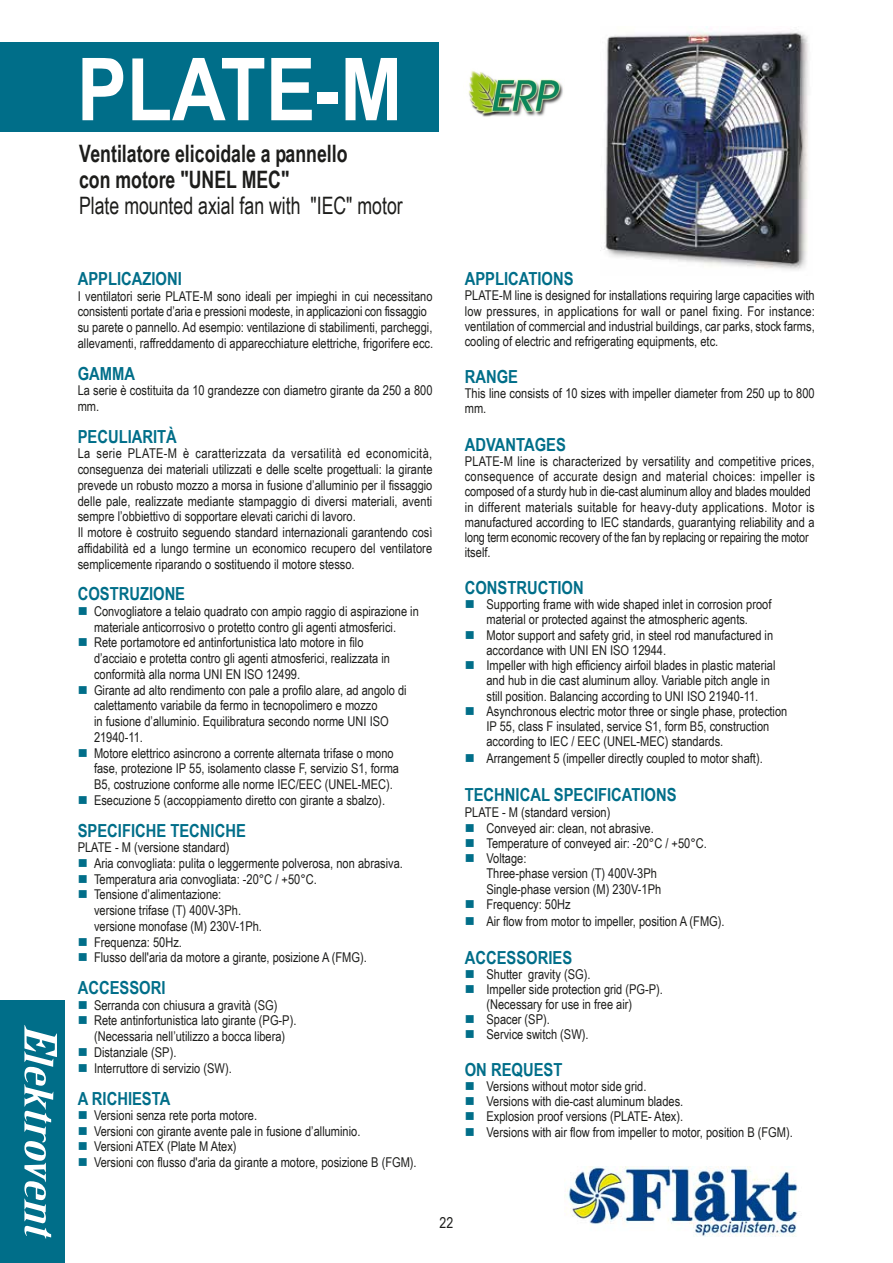
<style>
.page{position:relative;width:893px;height:1263px;background:#fff}
.page>*{position:absolute;margin:0;border:0;box-sizing:border-box;transform-origin:0 0}
.t1{font:700 87px "Arial Narrow";color:#fff;scale:1.04 1}
.t2{font:700 24px/26.2px "Arial Narrow";color:#1d1d1b;scale:.9 1}
.t3{font:24px "Arial Narrow";color:#1d1d1b;scale:.9 1}
.t4{font:700 18px "Arial Narrow";color:#006e89}
.t5{font:15px "Arial Narrow";color:#1d1d1b}
.t6{font:13.5px/15.8px "Arial Narrow";color:#1d1d1b}
.s1{color:#006e89}
</style>
<div class="page">
<div style="left:0;top:43px;width:439px;height:89px;background:#006e89"></div>
<img style="left:600px;top:26px;width:209px;height:244px">
<div style="left:0;top:1000px;width:64px;height:263px;background:#006e89"></div>
<svg style="left:24px;top:1025px;width:33px;height:214px"></svg>
<img style="left:468px;top:71px;width:95px;height:46px">
<img style="left:564px;top:1166px;width:234px;height:71px">
<h1 class="t1" style="left:77px;top:24px;width:314px">PLATE-M</h1>
<h2 class="t2" style="left:79px;top:139px;width:300px">Ventilatore elicoidale a pannello con motore "UNEL MEC"</h2>
<h2 class="t3" style="left:79px;top:188px;width:361px">Plate mounted axial fan with "IEC" motor</h2>
<h3 class="t4" style="left:78px;top:265px;width:106px">APPLICAZIONI</h3>
<p class="t6" style="left:78px;top:288px;width:357px">I ventilatori serie PLATE-M sono ideali per impieghi in cui necessitano consistenti portate d’aria e pressioni modeste, in applicazioni con fissaggio su parete o pannello. Ad esempio: ventilazione di stabilimenti, parcheggi, allevamenti, raffreddamento di apparecchiature elettriche, frigorifere ecc.</p>
<h3 class="t4" style="left:78px;top:360px;width:59px">GAMMA</h3>
<p class="t6" style="left:78px;top:382px;width:356px">La serie è costituita da 10 grandezze con diametro girante da 250 a 800 mm.</p>
<h3 class="t4" style="left:78px;top:423px;width:101px">PECULIARITÀ</h3>
<p class="t6" style="left:78px;top:445px;width:356px">La serie PLATE-M è caratterizzata da versatilità ed economicità, conseguenza dei materiali utilizzati e delle scelte progettuali: la girante prevede un robusto mozzo a morsa in fusione d’alluminio per il fissaggio delle pale, realizzate mediante stampaggio di diversi materiali, aventi sempre l’obbiettivo di sopportare elevati carichi di lavoro.<br>Il motore è costruito seguendo standard internazionali garantendo così affidabilità ed a lungo termine un economico recupero del ventilatore semplicemente riparando o sostituendo il motore stesso.</p>
<h3 class="t4" style="left:78px;top:580px;width:109px">COSTRUZIONE</h3>
<p class="t6" style="left:78px;top:603px;width:343px;text-align:center"><span class="s1">■</span> Convogliatore a telaio quadrato con ampio raggio di aspirazione in materiale anticorrosivo o protetto contro gli agenti atmosferici.</p>
<p class="t6" style="left:94px;top:634px;width:297px;text-indent:-16px"><span class="s1">■</span> Rete portamotore ed antinfortunistica lato motore in filo d’acciaio e protetta contro gli agenti atmosferici, realizzata in conformità alla norma UNI EN ISO 12499.</p>
<p class="t6" style="left:94px;top:681px;width:314px;text-indent:-16px"><span class="s1">■</span> Girante ad alto rendimento con pale a profilo alare, ad angolo di calettamento variabile da fermo in tecnopolimero e mozzo<br>in fusione d’alluminio. Equilibratura secondo norme UNI ISO 21940-11.</p>
<p class="t6" style="left:94px;top:744px;width:307px;text-indent:-16px"><span class="s1">■</span> Motore elettrico asincrono a corrente alternata trifase o mono fase, protezione IP 55, isolamento classe F, servizio S1, forma<br>B5, costruzione conforme alle norme IEC/EEC (UNEL-MEC).</p>
<p class="t6" style="left:78px;top:792px;width:309px"><span class="s1">■</span> Esecuzione 5 (accoppiamento diretto con girante a sbalzo).</p>
<h3 class="t4" style="left:78px;top:817px;width:170px">SPECIFICHE TECNICHE</h3>
<p class="t6" style="left:78px;top:839px;width:153px">PLATE - M (versione standard)</p>
<p class="t6" style="left:78px;top:855px;width:327px"><span class="s1">■</span> Aria convogliata: pulita o leggermente polverosa, non abrasiva.</p>
<p class="t6" style="left:78px;top:870px;width:241px"><span class="s1">■</span> Temperatura aria convogliata: -20°C / +50°C.</p>
<p class="t6" style="left:94px;top:886px;width:169px;text-indent:-16px"><span class="s1">■</span> Tensione d’alimentazione: versione trifase (T) 400V-3Ph. versione monofase (M) 230V-1Ph.</p>
<p class="t6" style="left:78px;top:933px;width:106px"><span class="s1">■</span> Frequenza: 50Hz.</p>
<p class="t6" style="left:78px;top:949px;width:291px"><span class="s1">■</span> Flusso dell'aria da motore a girante, posizione A (FMG).</p>
<h3 class="t4" style="left:78px;top:974px;width:89px">ACCESSORI</h3>
<p class="t6" style="left:78px;top:996px;width:201px"><span class="s1">■</span> Serranda con chiusura a gravità (SG)</p>
<p class="t6" style="left:78px;top:1012px;width:220px;text-align:center"><span class="s1">■</span> Rete antinfortunistica lato girante (PG-P). (Necessaria nell’utilizzo a bocca libera)</p>
<p class="t6" style="left:78px;top:1044px;width:100px"><span class="s1">■</span> Distanziale (SP).</p>
<p class="t6" style="left:78px;top:1059px;width:156px"><span class="s1">■</span> Interruttore di servizio (SW).</p>
<h3 class="t4" style="left:78px;top:1084px;width:94px">A RICHIESTA</h3>
<p class="t6" style="left:78px;top:1107px;width:181px"><span class="s1">■</span> Versioni senza rete porta motore.</p>
<p class="t6" style="left:78px;top:1122px;width:284px"><span class="s1">■</span> Versioni con girante avente pale in fusione d’alluminio.</p>
<p class="t6" style="left:78px;top:1138px;width:160px"><span class="s1">■</span> Versioni ATEX (Plate M Atex)</p>
<p class="t6" style="left:78px;top:1154px;width:340px"><span class="s1">■</span> Versioni con flusso d'aria da girante a motore, posizione B (FGM).</p>
<h3 class="t4" style="left:465px;top:265px;width:110px">APPLICATIONS</h3>
<p class="t6" style="left:465px;top:287px;width:352px;line-height:15.3px;text-align:justify">PLATE-M line is designed for installations requiring large capacities with low pressures, in applications for wall or panel fixing. For instance: ventilation of commercial and industrial buildings, car parks, stock farms, cooling of electric and refrigerating equipments, etc.</p>
<h3 class="t4" style="left:465px;top:363px;width:55px">RANGE</h3>
<p class="t6" style="left:465px;top:385px;width:351px;line-height:15.3px">This line consists of 10 sizes with impeller diameter from 250 up to 800 mm.</p>
<h3 class="t4" style="left:465px;top:431px;width:103px">ADVANTAGES</h3>
<p class="t6" style="left:465px;top:453px;width:352px;line-height:15.3px">PLATE-M line is characterized by versatility and competitive prices, consequence of accurate design and material choices: impeller is composed of a sturdy hub in die-cast aluminum alloy and blades moulded in different materials suitable for heavy-duty applications. Motor is manufactured according to IEC standards, guarantying reliability and a long term economic recovery of the fan by replacing or repairing the motor itself.</p>
<h3 class="t4" style="left:465px;top:574px;width:120px">CONSTRUCTION</h3>
<p class="t6" style="left:465px;top:596px;width:308px;line-height:15.3px;text-align:center"><span class="s1">■</span> Supporting frame with wide shaped inlet in corrosion proof material or protected against the atmospheric agents.</p>
<p class="t6" style="left:486px;top:627px;width:288px;line-height:15.3px;text-indent:-22px"><span class="s1">■</span> Motor support and safety grid, in steel rod manufactured in accordance with UNI EN ISO 12944.</p>
<p class="t6" style="left:486px;top:657px;width:290px;line-height:15.3px;text-indent:-22px"><span class="s1">■</span> Impeller with high efficiency airfoil blades in plastic material and hub in die cast aluminum alloy. Variable pitch angle in still position. Balancing according to UNI ISO 21940-11.</p>
<p class="t6" style="left:486px;top:703px;width:302px;line-height:15.3px;text-indent:-22px"><span class="s1">■</span> Asynchronous electric motor three or single phase, protection<br>IP 55, class F insulated, service S1, form B5, construction according to IEC / EEC (UNEL-MEC) standards.</p>
<p class="t6" style="left:465px;top:750px;width:299px"><span class="s1">■</span> Arrangement 5 (impeller directly coupled to motor shaft).</p>
<h3 class="t4" style="left:465px;top:781px;width:213px">TECHNICAL SPECIFICATIONS</h3>
<p class="t6" style="left:465px;top:804px;width:147px">PLATE - M (standard version)</p>
<p class="t6" style="left:465px;top:819px;width:191px"><span class="s1">■</span> Conveyed air: clean, not abrasive.</p>
<p class="t6" style="left:465px;top:835px;width:244px"><span class="s1">■</span> Temperature of conveyed air: -20°C / +50°C.</p>
<p class="t6" style="left:486px;top:850px;width:176px;line-height:15.3px;text-indent:-22px"><span class="s1">■</span> Voltage:<br>Three-phase version (T) 400V-3Ph<br>Single-phase version (M) 230V-1Ph</p>
<p class="t6" style="left:465px;top:896px;width:107px"><span class="s1">■</span> Frequency: 50Hz</p>
<p class="t6" style="left:465px;top:912px;width:261px"><span class="s1">■</span> Air flow from motor to impeller, position A (FMG).</p>
<h3 class="t4" style="left:465px;top:944px;width:109px">ACCESSORIES</h3>
<p class="t6" style="left:465px;top:965px;width:127px"><span class="s1">■</span> Shutter gravity (SG).</p>
<p class="t6" style="left:486px;top:981px;width:178px;line-height:15.3px;text-indent:-22px"><span class="s1">■</span> Impeller side protection grid (PG-P). (Necessary for use in free air)</p>
<p class="t6" style="left:465px;top:1011px;width:87px"><span class="s1">■</span> Spacer (SP).</p>
<p class="t6" style="left:465px;top:1026px;width:125px"><span class="s1">■</span> Service switch (SW).</p>
<h3 class="t4" style="left:465px;top:1056px;width:99px">ON REQUEST</h3>
<p class="t6" style="left:465px;top:1077px;width:183px"><span class="s1">■</span> Versions without motor side grid.</p>
<p class="t6" style="left:465px;top:1093px;width:220px"><span class="s1">■</span> Versions with die-cast aluminum blades.</p>
<p class="t6" style="left:465px;top:1108px;width:220px"><span class="s1">■</span> Explosion proof versions (PLATE- Atex).</p>
<p class="t6" style="left:465px;top:1123px;width:330px"><span class="s1">■</span> Versions with air flow from impeller to motor, position B (FGM).</p>
<p class="t5" style="left:440px;top:1212px;width:15px">22</p>
</div>
